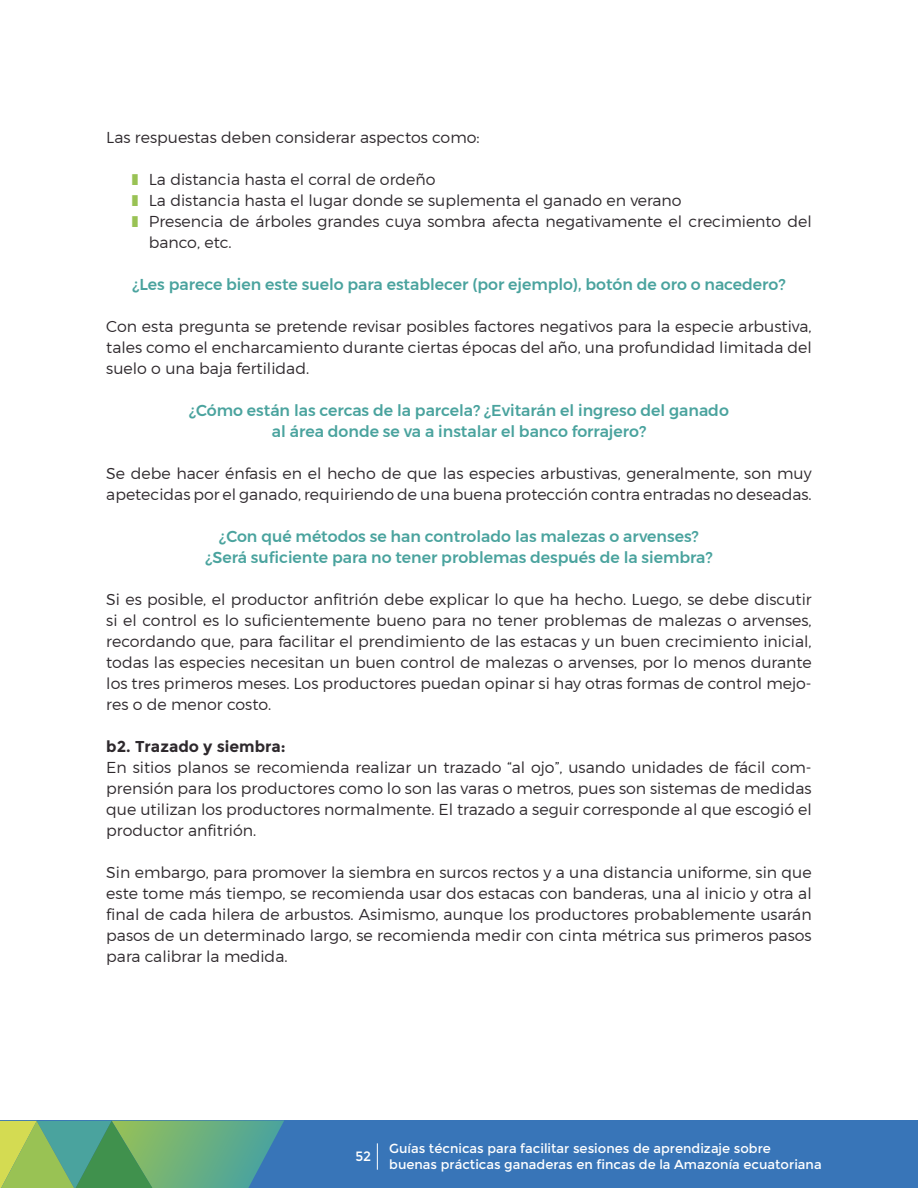
<style>
.page{position:relative;width:918px;height:1188px;background:#fff}
.page>*{position:absolute;margin:0;border:0;box-sizing:border-box;transform-origin:0 0}
.Texto{font:300 15.75px/21px "Montserrat";color:#2e292d;text-align:justify}
.Preguntas{font:500 15.75px/21px "Montserrat";color:#4aa39e;text-align:center}
.Texto-2{font:700 15.75px "Montserrat";color:#2e292d}
.t1{font:13.5px "Montserrat";color:#fff}
.t2{font:13.05px/15.6px "Montserrat";color:#fff}
.s1{color:#99c254}
</style>
<div class="page">
<div style="left:0;top:1121px;width:918px;height:67px;background:#3875b8"></div>
<svg style="left:377px;top:1143px;width:1px;height:27px"></svg>
<svg style="left:0;top:1121px;width:284px;height:67px;background:#6aab77"></svg>
<p class="Texto" style="left:106px;top:126px;width:375px">Las respuestas deben considerar aspectos como:</p>
<p class="Texto" style="left:132px;top:168px;width:305px"><span class="s1">❚</span> La distancia hasta el corral de ordeño</p>
<p class="Texto" style="left:132px;top:189px;width:551px"><span class="s1">❚</span> La distancia hasta el lugar donde se suplementa el ganado en verano</p>
<p class="Texto" style="left:149px;top:210px;width:664px;text-indent:-17px"><span class="s1">❚</span> Presencia de árboles grandes cuya sombra afecta negativamente el crecimiento del banco, etc.</p>
<p class="Preguntas" style="left:132px;top:274px;width:655px">¿Les parece bien este suelo para establecer (por ejemplo), botón de oro o nacedero?</p>
<p class="Texto" style="left:106px;top:315px;width:707px">Con esta pregunta se pretende revisar posibles factores negativos para la especie arbustiva, tales como el encharcamiento durante ciertas épocas del año, una profundidad limitada del suelo o una baja fertilidad.</p>
<p class="Preguntas" style="left:189px;top:400px;width:541px">¿Cómo están las cercas de la parcela? ¿Evitarán el ingreso del ganado al área donde se va a instalar el banco forrajero?</p>
<p class="Texto" style="left:106px;top:462px;width:707px">Se debe hacer énfasis en el hecho de que las especies arbustivas, generalmente, son muy apetecidas por el ganado, requiriendo de una buena protección contra entradas no deseadas.</p>
<p class="Preguntas" style="left:205px;top:526px;width:509px">¿Con qué métodos se han controlado las malezas o arvenses? ¿Será suficiente para no tener problemas después de la siembra?</p>
<p class="Texto" style="left:106px;top:588px;width:707px">Si es posible, el productor anfitrión debe explicar lo que ha hecho. Luego, se debe discutir si el control es lo suficientemente bueno para no tener problemas de malezas o arvenses, recordando que, para facilitar el prendimiento de las estacas y un buen crecimiento inicial, todas las especies necesitan un buen control de malezas o arvenses, por lo menos durante los tres primeros meses. Los productores puedan opinar si hay otras formas de control mejo&shy;res o de menor costo.</p>
<p class="Texto-2" style="left:106px;top:737px;width:181px">b2. Trazado y siembra:</p>
<p class="Texto" style="left:106px;top:756px;width:707px">En sitios planos se recomienda realizar un trazado “al ojo”, usando unidades de fácil com&shy;prensión para los productores como lo son las varas o metros, pues son sistemas de medidas que utilizan los productores normalmente. El trazado a seguir corresponde al que escogió el productor anfitrión.</p>
<p class="Texto" style="left:106px;top:861px;width:707px">Sin embargo, para promover la siembra en surcos rectos y a una distancia uniforme, sin que este tome más tiempo, se recomienda usar dos estacas con banderas, una al inicio y otra al final de cada hilera de arbustos. Asimismo, aunque los productores probablemente usarán pasos de un determinado largo, se recomienda medir con cinta métrica sus primeros pasos para calibrar la medida.</p>
<p class="t1" style="left:355px;top:1148px;width:17px">52</p>
<p class="t2" style="left:389px;top:1141px;width:434px">Guías técnicas para facilitar sesiones de aprendizaje sobre buenas prácticas ganaderas en fincas de la Amazonía ecuatoriana</p>
</div>
